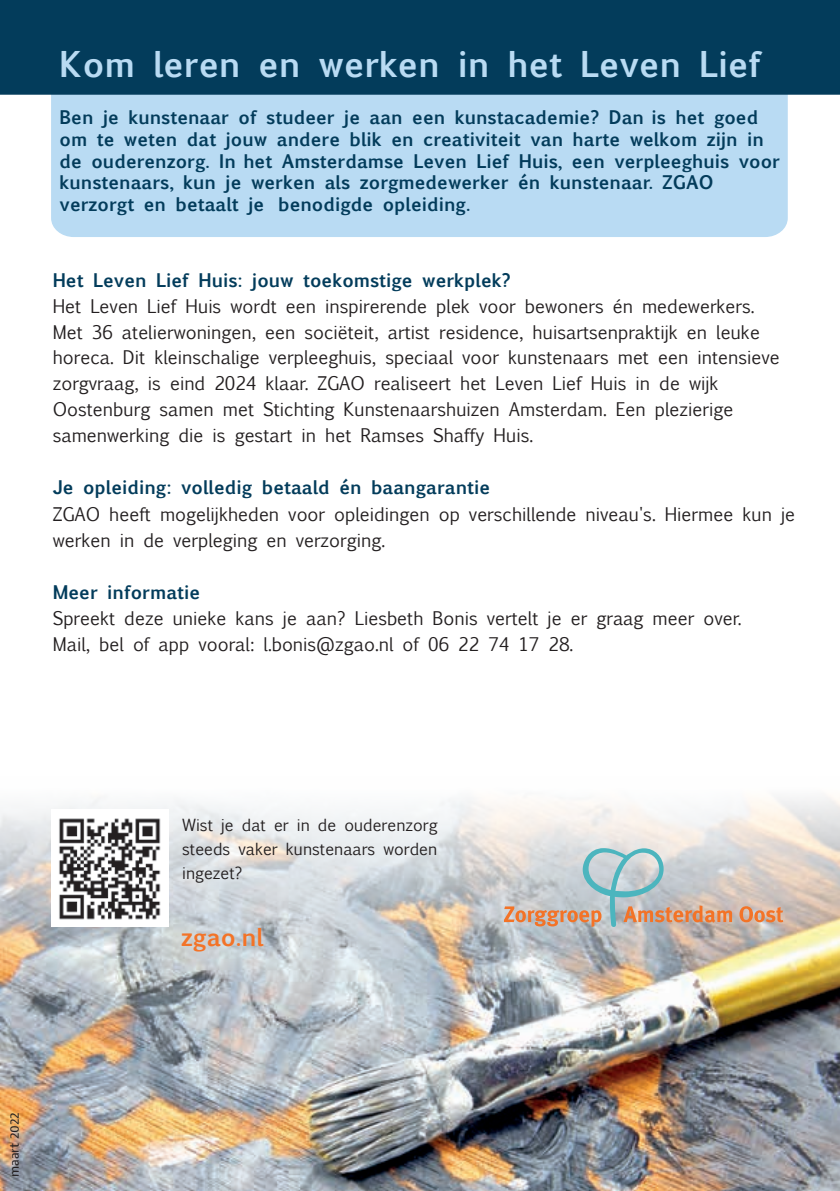
<style>
.page{position:relative;width:840px;height:1191px;background:#fff}
.page>*{position:absolute;margin:0;border:0;box-sizing:border-box;transform-origin:0 0}
.t1{font:700 34px "Euphemia UCAS";color:#b9dbf3}
.t2{font:700 23.6px "Euphemia UCAS";color:#f37327}
.t3{font:18px/26px "Euphemia UCAS";color:#231f20}
.t4{font:700 18px/21.8px "Euphemia UCAS";color:#033c5b}
.t5{font:16px/24px "Euphemia UCAS";color:#231f20;text-align:justify}
.t6{font:12px "Bernino Sans";color:#231f20}
</style>
<div class="page">
<img style="left:0;top:797px;width:839px;height:394px">
<div style="left:51px;top:95px;width:736px;height:142px;background:#b9dbf3"></div>
<div style="left:0;top:0;width:839px;height:95px;background:#033c5b"></div>
<svg style="left:503px;top:848px;width:228px;height:79px;background:#c4c3bf"></svg>
<svg style="left:739px;top:906px;width:43px;height:16px"></svg>
<img style="left:51px;top:809px;width:117px;height:118px">
<h1 class="t1" style="left:59px;top:38px;width:703px">Kom leren en werken in het Leven Lief</h1>
<p class="t4" style="left:59px;top:106px;width:721px">Ben je kunstenaar of studeer je aan een kunstacademie? Dan is het goed om te weten dat jouw andere blik en creativiteit van harte welkom zijn in de ouderenzorg. In het Amsterdamse Leven Lief Huis, een verpleeghuis voor kunstenaars, kun je werken als zorgmedewerker én kunstenaar. ZGAO verzorgt en betaalt je benodigde opleiding.</p>
<p class="t4" style="left:53px;top:269px;width:459px">Het Leven Lief Huis: jouw toekomstige werkplek?</p>
<p class="t3" style="left:53px;top:293px;width:728px">Het Leven Lief Huis wordt een inspirerende plek voor bewoners én medewerkers.<br>Met 36 atelierwoningen, een sociëteit, artist residence, huisartsenpraktijk en leuke horeca. Dit kleinschalige verpleeghuis, speciaal voor kunstenaars met een intensieve zorgvraag, is eind 2024 klaar. ZGAO realiseert het Leven Lief Huis in de wijk Oostenburg samen met Stichting Kunstenaarshuizen Amsterdam. Een plezierige samenwerking die is gestart in het Ramses Shaffy Huis.</p>
<p class="t4" style="left:53px;top:476px;width:438px">Je opleiding: volledig betaald én baangarantie</p>
<p class="t3" style="left:53px;top:500px;width:743px">ZGAO heeft mogelijkheden voor opleidingen op verschillende niveau's. Hiermee kun je werken in de verpleging en verzorging.</p>
<p class="t4" style="left:53px;top:581px;width:149px">Meer informatie</p>
<p class="t3" style="left:53px;top:605px;width:690px">Spreekt deze unieke kans je aan? Liesbeth Bonis vertelt je er graag meer over.<br>Mail, bel of app vooral: l.bonis@zgao.nl of 06 22 74 17 28.</p>
<p class="t6" style="left:7px;top:1177px;width:66px;rotate:-90deg">maart 2022</p>
<p class="t5" style="left:182px;top:812px;width:257px">Wist je dat er in de ouderenzorg steeds vaker kunstenaars worden ingezet?</p>
<h2 class="t2" style="left:181px;top:919px;width:84px">zgao.nl</h2>
</div>
